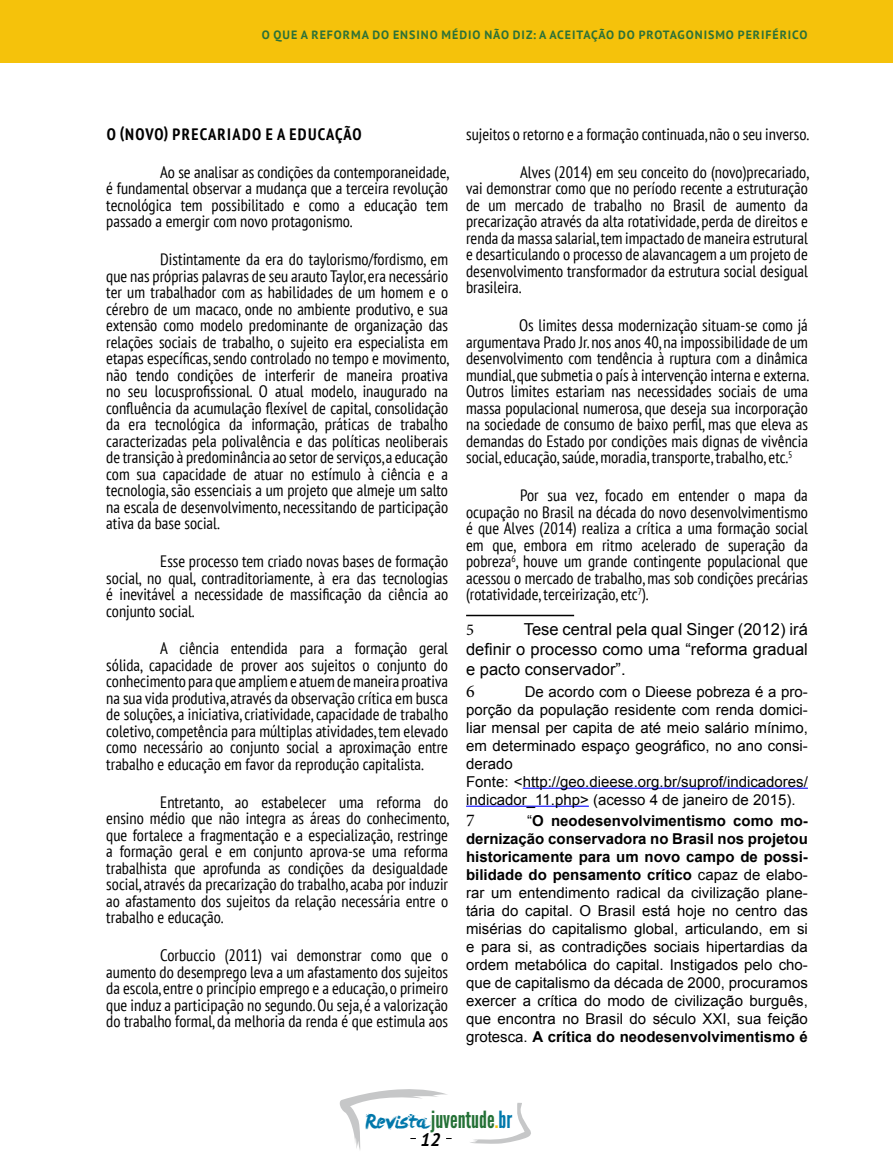
<style>
.page{position:relative;width:893px;height:1170px;background:#fff}
.page>*{position:absolute;margin:0;border:0;box-sizing:border-box;transform-origin:0 0}
.t1{font:23.55px "League Gothic";color:#247136}
.t2{font:italic 700 18px "PT Sans";color:#000}
.t3{font:18px "Minion Pro";color:#000}
.t4{font:condensed 16.5px/16.5px "PT Sans";color:#000;text-align:justify}
.t5{font:16.5px/19.8px "Arial";color:#000;text-align:justify}
.t6{font:700 condensed 16.5px "PT Sans";letter-spacing:.08em;color:#000}
.t7{font:16.5px "Minion Pro";color:#000}
.t8{font:15px/18px "Arial";color:#000}
.t9{font:700 12px "PT Sans";letter-spacing:.08em;color:#2c7137}
.s1{font-weight:700}
.s2{font-family:"Levi Re Brushed";font-size:19.35px;color:#0078ab}
.s3{color:#f5c20b}
.s4{color:#0078ab}
</style>
<div class="page">
<svg style="left:339px;top:1089px;width:113px;height:61px"></svg>
<svg style="left:470px;top:1102px;width:61px;height:41px"></svg>
<div style="left:0;top:0;width:893px;height:63px;background:#f5c20b"></div>
<hr style="left:466px;top:614px;width:108px;height:2px;background:#000">
<hr style="left:523px;top:787px;width:285px;height:1px;background:#00f">
<hr style="left:466px;top:805px;width:123px;height:1px;background:#00f">
<p class="t9" style="left:262px;top:27px;width:547px">O QUE A REFORMA DO ENSINO MÉDIO NÃO DIZ: A ACEITAÇÃO DO PROTAGONISMO PERIFÉRICO</p>
<p class="t6" style="left:107px;top:123px;width:256px">O (NOVO) PRECARIADO E A EDUCAÇÃO</p>
<p class="t4" style="left:106px;top:163px;width:344px;text-indent:54px">Ao se analisar as condições da contemporaneidade, é fundamental observar a mudança que a terceira revolução tecnológica tem possibilitado e como a educação tem passado a emergir com novo protagonismo.</p>
<p class="t4" style="left:106px;top:251px;width:344px;text-indent:54px">Distintamente da era do taylorismo/fordismo, em que nas próprias palavras de seu arauto Taylor, era necessário ter um trabalhador com as habilidades de um homem e o cérebro de um macaco, onde no ambiente produtivo, e sua extensão como modelo predominante de organização das relações sociais de trabalho, o sujeito era especialista em etapas específicas, sendo controlado no tempo e movimento, não tendo condições de interferir de maneira proativa no seu locusprofissional. O atual modelo, inaugurado na confluência da acumulação flexível de capital, consolidação da era tecnológica da informação, práticas de trabalho caracterizadas pela polivalência e das políticas neoliberais de transição à predominância ao setor de serviços, a educação com sua capacidade de atuar no estímulo à ciência e a tecnologia, são essenciais a um projeto que almeje um salto na escala de desenvolvimento, necessitando de participação ativa da base social.</p>
<p class="t4" style="left:106px;top:552px;width:343px;text-indent:54px">Esse processo tem criado novas bases de formação social, no qual, contraditoriamente, à era das tecnologias é inevitável a necessidade de massificação da ciência ao conjunto social.</p>
<p class="t4" style="left:106px;top:640px;width:343px;text-indent:54px">A ciência entendida para a formação geral sólida, capacidade de prover aos sujeitos o conjunto do conhecimento para que ampliem e atuem de maneira proativa na sua vida produtiva, através da observação crítica em busca de soluções, a iniciativa, criatividade, capacidade de trabalho coletivo, competência para múltiplas atividades, tem elevado como necessário ao conjunto social a aproximação entre trabalho e educação em favor da reprodução capitalista.</p>
<p class="t4" style="left:106px;top:793px;width:344px;text-indent:54px">Entretanto, ao estabelecer uma reforma do ensino médio que não integra as áreas do conhecimento, que fortalece a fragmentação e a especialização, restringe a formação geral e em conjunto aprova-se uma reforma trabalhista que aprofunda as condições da desigualdade social, através da precarização do trabalho, acaba por induzir ao afastamento dos sujeitos da relação necessária entre o trabalho e educação.</p>
<p class="t4" style="left:106px;top:946px;width:343px;text-indent:54px">Corbuccio (2011) vai demonstrar como que o aumento do desemprego leva a um afastamento dos sujeitos da escola, entre o princípio emprego e a educação, o primeiro que induz a participação no segundo. Ou seja, é a valorização do trabalho formal, da melhoria da renda é que estimula aos</p>
<p class="t4" style="left:466px;top:125px;width:344px">sujeitos o retorno e a formação continuada, não o seu inverso.</p>
<p class="t4" style="left:466px;top:163px;width:344px;text-indent:54px">Alves (2014) em seu conceito do (novo)precariado, vai demonstrar como que no período recente a estruturação de um mercado de trabalho no Brasil de aumento da precarização através da alta rotatividade, perda de direitos e renda da massa salarial, tem impactado de maneira estrutural e desarticulando o processo de alavancagem a um projeto de desenvolvimento transformador da estrutura social desigual brasileira.</p>
<p class="t4" style="left:466px;top:316px;width:344px;text-indent:53px">Os limites dessa modernização situam-se como já argumentava Prado Jr. nos anos 40, na impossibilidade de um desenvolvimento com tendência à ruptura com a dinâmica mundial, que submetia o país à intervenção interna e externa.<br>Outros limites estariam nas necessidades sociais de uma massa populacional numerosa, que deseja sua incorporação na sociedade de consumo de baixo perfil, mas que eleva as demandas do Estado por condições mais dignas de vivência social, educação, saúde, moradia, transporte, trabalho, etc.<sup>5</sup></p>
<p class="t4" style="left:466px;top:486px;width:343px;text-indent:54px">Por sua vez, focado em entender o mapa da ocupação no Brasil na década do novo desenvolvimentismo é que Alves (2014) realiza a crítica a uma formação social em que, embora em ritmo acelerado de superação da pobreza<sup>6</sup>, houve um grande contingente populacional que acessou o mercado de trabalho, mas sob condições precárias (rotatividade, terceirização, etc<sup>7</sup>).</p>
<p class="t7" style="left:466px;top:619px;width:9px">5</p>
<p class="t5" style="left:466px;top:619px;width:343px;text-indent:58px">Tese central pela qual Singer (2012) irá definir o processo como uma “reforma gradual e pacto conservador”.</p>
<p class="t3" style="left:466px;top:678px;width:10px">6</p>
<p class="t8" style="left:466px;top:682px;width:343px;text-indent:59px">De acordo com o Dieese pobreza é a pro&shy;porção da população residente com renda domici&shy;liar mensal per capita de até meio salário mínimo, em determinado espaço geográfico, no ano consi&shy;derado<br>Fonte: &lt;http://geo.dieese.org.br/suprof/indicadores/ indicador_11.php&gt; (acesso 4 de janeiro de 2015).</p>
<p class="t3" style="left:466px;top:808px;width:10px">7</p>
<p class="t8" style="left:466px;top:812px;width:343px;text-align:justify;text-indent:61px">“<span class="s1">O neodesenvolvimentismo como mo&shy;dernização conservadora no Brasil nos projetou historicamente para um novo campo de possi&shy;bilidade do pensamento crítico</span> capaz de elabo&shy;rar um entendimento radical da civilização plane&shy;tária do capital. O Brasil está hoje no centro das misérias do capitalismo global, articulando, em si e para si, as contradições sociais hipertardias da ordem metabólica do capital. Instigados pelo cho&shy;que de capitalismo da década de 2000, procuramos exercer a crítica do modo de civilização burguês, que encontra no Brasil do século XXI, sua feição grotesca. <span class="s1">A crítica do neodesenvolvimentismo é</span></p>
<h1 class="t1" style="left:365px;top:1104px;width:149px"><span class="s2">Revista</span> juventude<span class="s3">.</span><span class="s4">br</span></h1>
<p class="t2" style="left:421px;top:1127px;width:21px">12</p>
</div>
